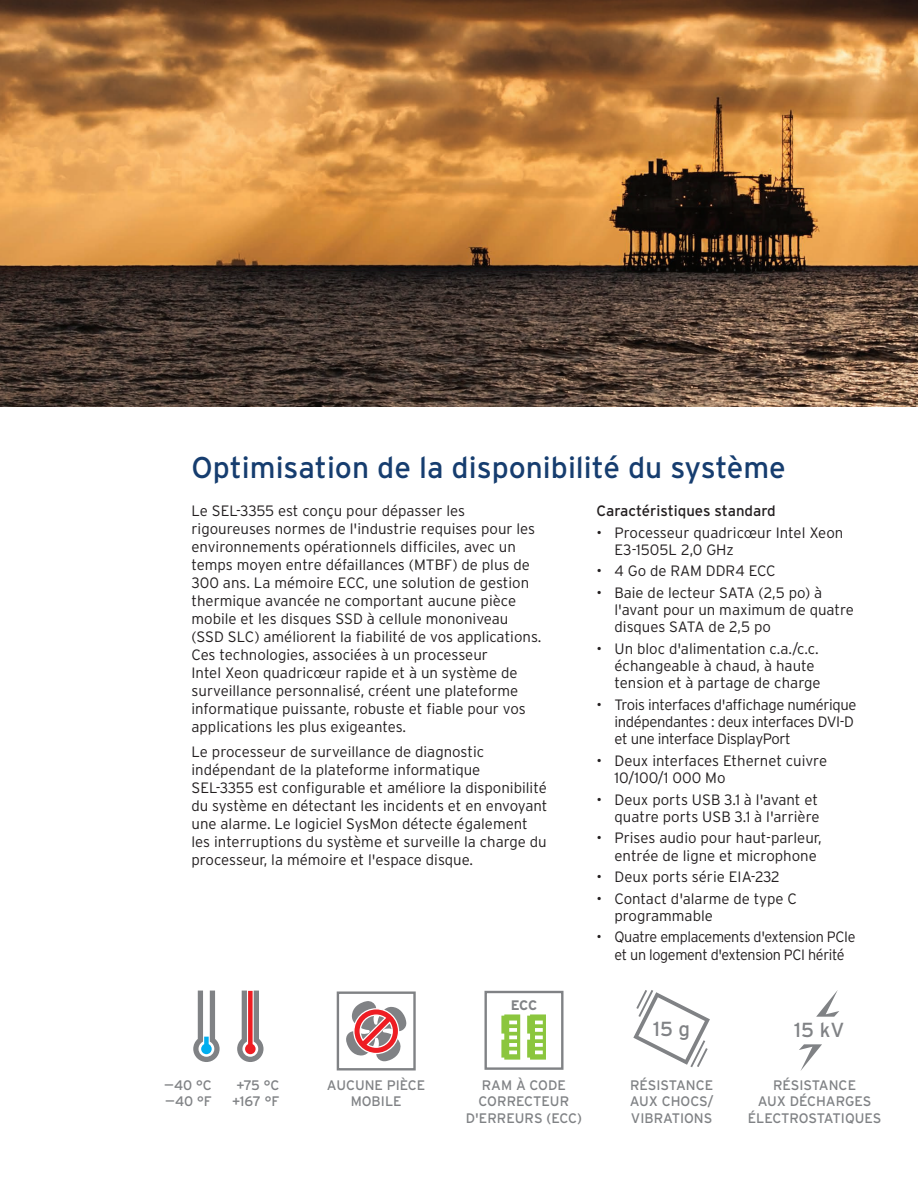
<style>
.page{position:relative;width:918px;height:1188px;background:#fff}
.page>*{position:absolute;margin:0;border:0;box-sizing:border-box;transform-origin:0 0}
.t1{font:30px "Interstate Poly";color:#163d6f}
.t2{font:20.4px "Interstate Poly";color:#808285}
.t3{font:300 15px/18px "Interstate Poly";color:#231f20}
.t4{font:300 15px/17.2px "Interstate Poly";letter-spacing:-.025em;color:#231f20}
.t5{font:300 15px/17.2px "Interstate Poly";letter-spacing:-.025em;color:#231f20;text-align:center;scale:.96 1}
.t6{font:15px "Interstate Poly";color:#231f20}
.t7{font:13.8px/16.5px "Interstate Poly";color:#808285;text-align:center}
.t8{font:700 13.8px "Interstate Poly";color:#808285}
</style>
<div class="page">
<img style="left:0;top:0;width:918px;height:406px">
<svg style="left:237px;top:991px;width:27px;height:71px"></svg>
<svg style="left:193px;top:991px;width:27px;height:71px"></svg>
<svg style="left:633px;top:990px;width:77px;height:77px"></svg>
<svg style="left:799px;top:1044px;width:23px;height:27px"></svg>
<svg style="left:816px;top:990px;width:23px;height:27px"></svg>
<div style="left:484px;top:991px;width:80px;height:79px;border:2px solid #808285"></div>
<svg style="left:501px;top:1014px;width:19px;height:46px"></svg>
<svg style="left:527px;top:1014px;width:19px;height:46px"></svg>
<div style="left:337px;top:991px;width:79px;height:79px;border:2px solid #808285"></div>
<svg style="left:346px;top:1001px;width:61px;height:60px"></svg>
<h1 class="t1" style="left:192px;top:446px;width:596px">Optimisation de la disponibilité du système</h1>
<p class="t6" style="left:597px;top:500px;width:181px">Caractéristiques standard</p>
<p class="t3" style="left:615px;top:523px;width:230px;line-height:17.2px;text-indent:-18px">• Processeur quadricœur Intel Xeon<br>E3-1505L 2,0 GHz</p>
<p class="t3" style="left:597px;top:561px;width:181px">• 4 Go de RAM DDR4 ECC</p>
<p class="t3" style="left:615px;top:583px;width:241px;line-height:17.2px;text-indent:-18px">• Baie de lecteur SATA (2,5 po) à l'avant pour un maximum de quatre disques SATA de 2,5 po</p>
<p class="t3" style="left:615px;top:639px;width:207px;line-height:17.2px;text-indent:-18px">• Un bloc d'alimentation c.a./c.c. échangeable à chaud, à haute tension et à partage de charge</p>
<p class="t4" style="left:615px;top:695px;width:243px;text-indent:-18px">• Trois interfaces d'affichage numérique indépendantes : deux interfaces DVI-D et une interface DisplayPort</p>
<p class="t3" style="left:615px;top:751px;width:214px;line-height:17.2px;text-indent:-18px">• Deux interfaces Ethernet cuivre<br>10/100/1 000 Mo</p>
<p class="t3" style="left:597px;top:790px;width:225px;line-height:17.2px;text-align:right">• Deux ports USB 3.1 à l'avant et quatre ports USB 3.1 à l'arrière</p>
<p class="t3" style="left:615px;top:829px;width:209px;line-height:17.2px;text-indent:-18px">• Prises audio pour haut-parleur, entrée de ligne et microphone</p>
<p class="t3" style="left:597px;top:867px;width:185px">• Deux ports série EIA-232</p>
<p class="t3" style="left:615px;top:889px;width:184px;line-height:17.2px;text-indent:-18px">• Contact d'alarme de type C programmable</p>
<p class="t5" style="left:597px;top:928px;width:271px">• Quatre emplacements d'extension PCIe et un logement d'extension PCI hérité</p>
<p class="t3" style="left:192px;top:501px;width:351px">Le SEL-3355 est conçu pour dépasser les rigoureuses normes de l'industrie requises pour les environnements opérationnels difficiles, avec un temps moyen entre défaillances (MTBF) de plus de 300 ans. La mémoire ECC, une solution de gestion thermique avancée ne comportant aucune pièce mobile et les disques SSD à cellule mononiveau (SSD SLC) améliorent la fiabilité de vos applications.<br>Ces technologies, associées à un processeur<br>Intel Xeon quadricœur rapide et à un système de surveillance personnalisé, créent une plateforme informatique puissante, robuste et fiable pour vos applications les plus exigeantes.</p>
<p class="t3" style="left:192px;top:742px;width:357px">Le processeur de surveillance de diagnostic indépendant de la plateforme informatique<br>SEL-3355 est configurable et améliore la disponibilité du système en détectant les incidents et en envoyant une alarme. Le logiciel SysMon détecte également les interruptions du système et surveille la charge du processeur, la mémoire et l'espace disque.</p>
<p class="t7" style="left:164px;top:1076px;width:49px">–40 °C</p>
<p class="t7" style="left:236px;top:1076px;width:45px">+75 °C</p>
<p class="t7" style="left:165px;top:1093px;width:48px">–40 °F</p>
<p class="t7" style="left:232px;top:1093px;width:49px">+167 °F</p>
<p class="t7" style="left:327px;top:1076px;width:100px">AUCUNE PIÈCE<br>MOBILE</p>
<p class="t8" style="left:511px;top:995px;width:28px">ECC</p>
<p class="t7" style="left:466px;top:1076px;width:118px">RAM À CODE<br>CORRECTEUR<br>D'ERREURS (ECC)</p>
<h2 class="t2" style="left:653px;top:1014px;width:38px">15 g</h2>
<p class="t7" style="left:630px;top:1076px;width:85px;text-align:justify">RÉSISTANCE AUX CHOCS/ VIBRATIONS</p>
<h2 class="t2" style="left:794px;top:1015px;width:52px">15 kV</h2>
<p class="t7" style="left:748px;top:1076px;width:135px">RÉSISTANCE<br>AUX DÉCHARGES<br>ÉLECTROSTATIQUES</p>
</div>
